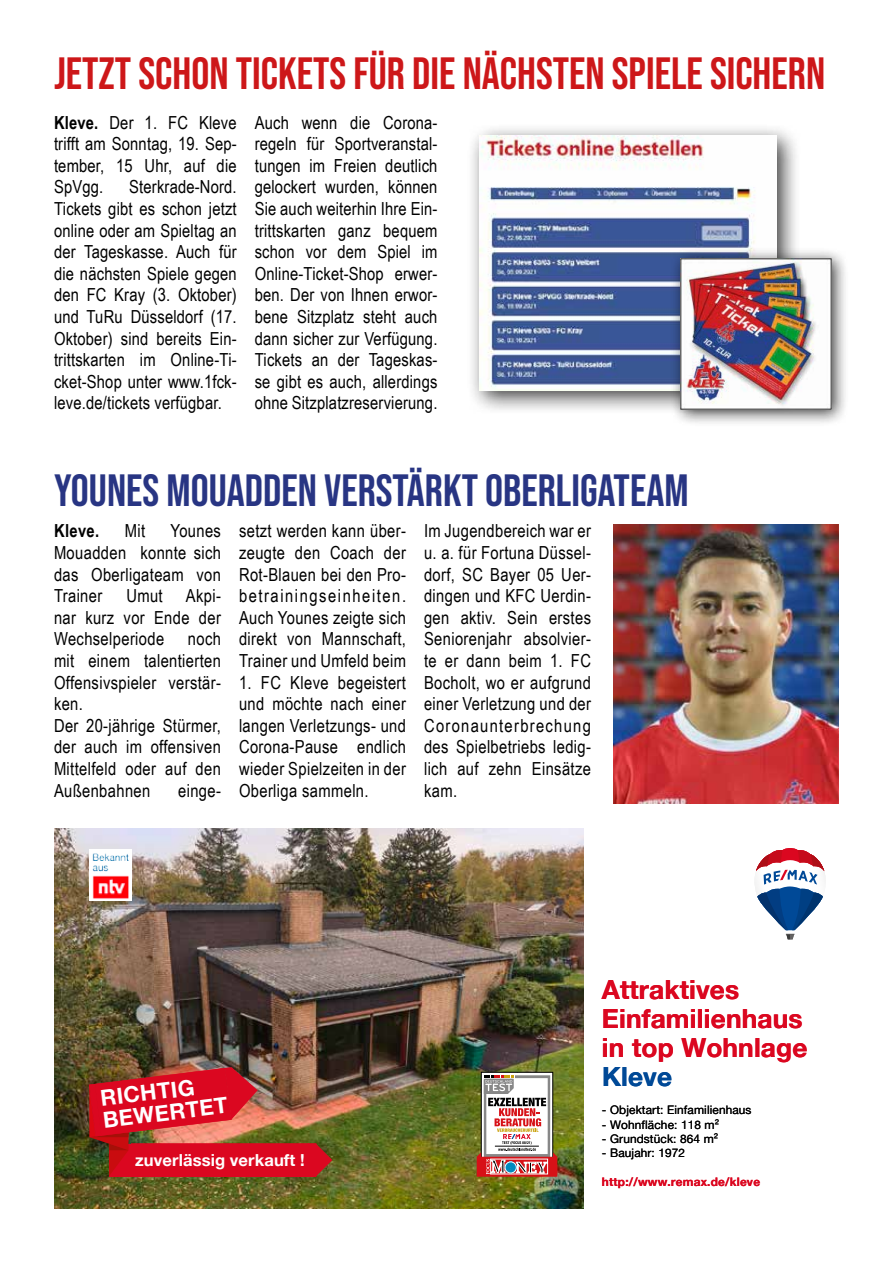
<style>
.page{position:relative;width:893px;height:1263px;background:#fff}
.page>*{position:absolute;margin:0;border:0;box-sizing:border-box;transform-origin:0 0}
.t1{font:45px "Bebas Neue";color:#cd1719}
.t2{font:45px "Bebas Neue";color:#283583}
.t3{font:700 26.25px/29px "Helvetica Neue LTW1 G";color:#db0720}
.t4{font:700 26.25px "Helvetica Neue LTW1 G";color:#004997}
.t5{font:700 22.05px/22px "Helvetica Neue LTW1 G";color:#fff}
.t6{font:18px/21.6px "Arial Narrow";letter-spacing:.02em;color:#000;text-align:justify}
.t7{font:700 18px "Arial Narrow";letter-spacing:.02em;color:#000}
.t8{font:700 16.5px "Helvetica Neue LTW1 G";color:#fff}
.t9{font:11.85px "Helvetica Neue LTW1 G";color:#000}
.t10{font:700 11.85px "Helvetica Neue LTW1 G";color:#db0720}
.s1{font-weight:700}
</style>
<div class="page">
<img style="left:54px;top:829px;width:529px;height:379px">
<svg style="left:754px;top:848px;width:72px;height:91px"></svg>
<div style="left:132px;top:1144px;width:176px;height:32px;background:#db0720"></div>
<div style="left:131px;top:1143px;width:178px;height:33px;border:1px solid #db0720"></div>
<div style="left:308px;top:1144px;width:8px;height:32px;background:#db0720"></div>
<svg style="left:316px;top:1144px;width:16px;height:32px"></svg>
<img style="left:89px;top:1067px;width:169px;height:109px">
<img style="left:89px;top:850px;width:51px;height:51px">
<svg style="left:477px;top:1072px;width:80px;height:105px"></svg>
<svg style="left:54px;top:829px;width:7px;height:2px"></svg>
<img style="left:614px;top:524px;width:225px;height:280px">
<div style="left:467px;top:123px;width:334px;height:292px;background:#000;opacity:.75"></div>
<img style="left:479px;top:136px;width:298px;height:254px">
<div style="left:670px;top:247px;width:179px;height:180px;background:#000;opacity:.75"></div>
<img style="left:681px;top:258px;width:151px;height:152px">
<h1 class="t1" style="left:54px;top:48px;width:773px">JETZT SCHON TICKETS FÜR DIE NÄCHSTEN SPIELE SICHERN</h1>
<p class="t6" style="left:54px;top:111px;width:184px"><span class="s1">Kleve.</span> Der 1. FC Kleve trifft am Sonntag, 19. Sep&shy;tember, 15 Uhr, auf die SpVgg.</p>
<p class="t6" style="left:54px;top:176px;width:184px;text-indent:75px">Sterkrade-Nord.<br>Tickets gibt es schon jetzt online oder am Spieltag an der Tageskasse. Auch für die nächsten Spiele gegen den FC Kray (3. Oktober) und TuRu Düsseldorf (17.<br>Oktober) sind bereits Ein&shy;trittskarten im Online-Ti&shy;cket-Shop unter www.1fck&shy;leve.de/tickets verfügbar.</p>
<p class="t6" style="left:255px;top:111px;width:184px">Auch wenn die Corona&shy;regeln für Sportveranstal&shy;tungen im Freien deutlich gelockert wurden, können Sie auch weiterhin Ihre Ein&shy;trittskarten ganz bequem schon vor dem Spiel im Online-Ticket-Shop erwer&shy;ben. Der von Ihnen erwor&shy;bene Sitzplatz steht auch dann sicher zur Verfügung.<br>Tickets an der Tageskas&shy;se gibt es auch, allerdings ohne Sitzplatzreservierung.</p>
<h1 class="t2" style="left:54px;top:465px;width:636px">YOUNES MOUADDEN VERSTÄRKT OBERLIGATEAM</h1>
<p class="t6" style="left:54px;top:520px;width:169px;text-indent:116px">Younes Mouadden konnte sich das Oberligateam von Trainer</p>
<p class="t7" style="left:54px;top:517px;width:47px">Kleve.</p>
<p class="t6" style="left:125px;top:520px;width:22px">Mit</p>
<p class="t6" style="left:54px;top:584px;width:168px;text-indent:132px">Akpi&shy;nar kurz vor Ende der Wechselperiode</p>
<p class="t6" style="left:126px;top:584px;width:38px">Umut</p>
<p class="t6" style="left:54px;top:628px;width:169px;text-align:left;text-indent:134px">noch mit einem talentierten<br>Offensivspieler verstär&shy;ken.<br>Der 20-jährige Stürmer, der auch im offensiven<br>Mittelfeld oder auf den<br>Außenbahnen</p>
<p class="t6" style="left:178px;top:779px;width:44px">einge-</p>
<p class="t6" style="left:239px;top:520px;width:169px">setzt werden kann über&shy;zeugte den Coach der Rot-Blauen bei den Pro&shy;betrainingseinheiten.<br>Auch Younes zeigte sich direkt von Mannschaft, Trainer und Umfeld beim</p>
<p class="t6" style="left:239px;top:671px;width:169px">1. FC Kleve begeistert und möchte nach einer langen Verletzungs- und Corona-Pause endlich wieder Spielzeiten in der Oberliga sammeln.</p>
<p class="t6" style="left:424px;top:520px;width:169px">Im Jugendbereich war er u. a. für Fortuna Düssel&shy;dorf, SC Bayer 05 Uer&shy;dingen und KFC Uerdin&shy;gen aktiv. Sein erstes Seniorenjahr absolvier&shy;te er dann beim 1. FC Bocholt, wo er aufgrund einer Verletzung und der Coronaunterbrechung des Spielbetriebs ledig&shy;lich auf zehn Einsätze kam.</p>
<p class="t5" style="left:99px;top:1087px;width:127px;rotate:-7deg">R CI H T GI<br>BEWERTET</p>
<p class="t8" style="left:135px;top:1150px;width:171px">z g i ssä l revu v !t fuakre</p>
<h2 class="t3" style="left:602px;top:975px;width:207px">A sev i tkar t t<br>E ma f n i suahne i l i i o tn p W o ga l nh e</h2>
<h2 class="t4" style="left:602px;top:1061px;width:72px">K eve l</h2>
<p class="t9" style="left:602px;top:1103px;width:151px">- O b E: t ratke j mafn i suahne i l i</p>
<p class="t9" style="left:602px;top:1117px;width:119px">- W m811: ehcä l f nho ²</p>
<p class="t9" style="left:602px;top:1131px;width:118px">- G dnu r m468: kcü t s ²</p>
<p class="t9" style="left:602px;top:1145px;width:85px">- B 2791: r ha j ua</p>
<p class="t10" style="left:602px;top:1174px;width:160px">h pt t w/ / : w w mer . d.xa evelk/e</p>
</div>
